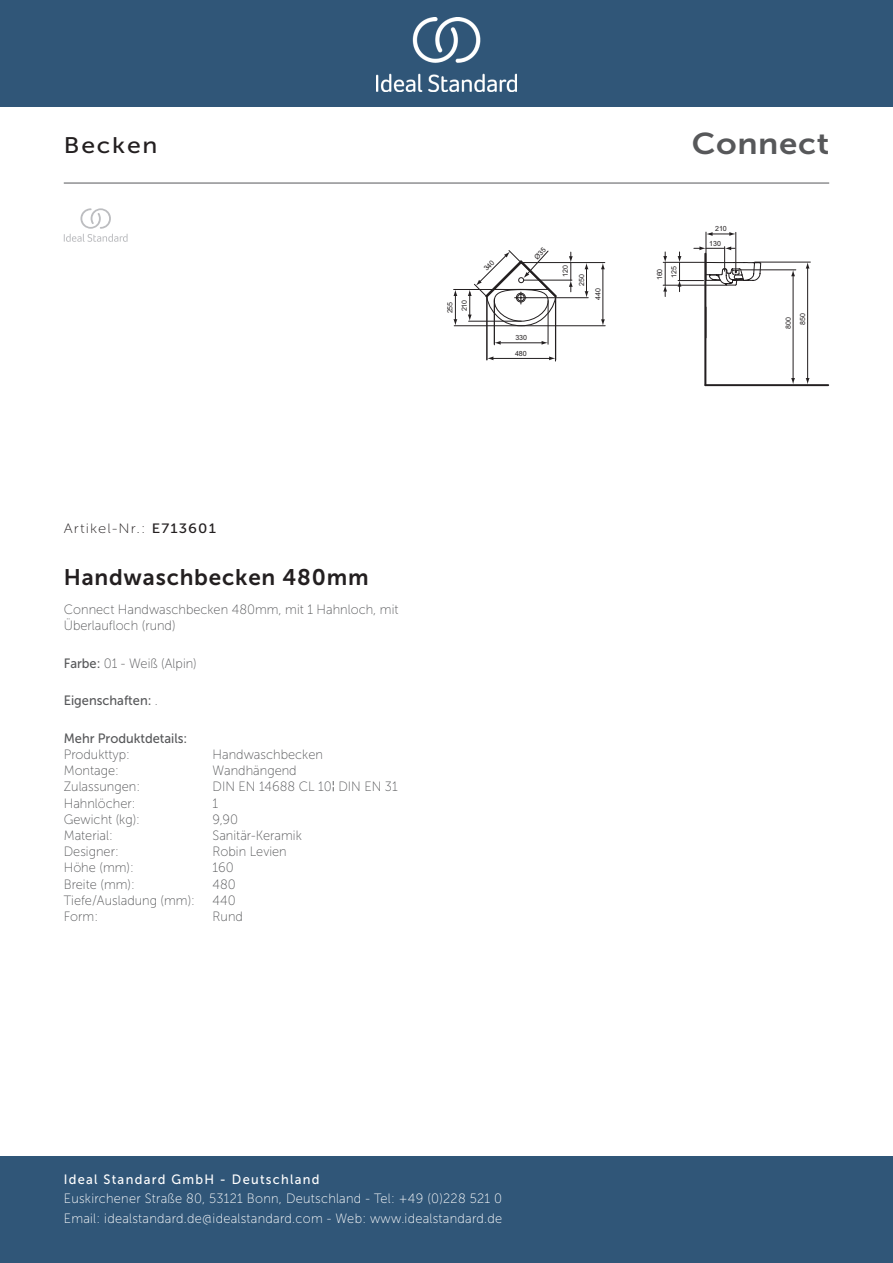
<style>
.page{position:relative;width:893px;height:1263px;background:#fff}
.page>*{position:absolute;margin:0;border:0;box-sizing:border-box;transform-origin:0 0}
._001_Produkttyp{font:30px "Museo Sans 700";letter-spacing:.02em;color:#57585a;scale:1.1 1}
.t1{font:22.5px "Museo Sans 700";letter-spacing:.035em;color:#231f20}
.t2{font:22.5px "Museo Sans 500";letter-spacing:.075em;color:#231f20;scale:1.1 1}
.t3{font:13.5px/19.5px "Museo Sans 100";letter-spacing:.02em;color:#fff;scale:.95 1}
.Marketing_Descriptio{font:13.5px/16.2px "Museo Sans 100";color:#57585a;scale:.95 1}
.Features{font:13.5px "Museo Sans 500";color:#57585a;scale:.95 1}
.Accreditations{font:13.5px "Museo Sans 100";color:#57585a;scale:.95 1}
.t4{font:13.5px "Museo Sans 500";letter-spacing:.1em;color:#fff;scale:.95 1}
.Type{font:13.5px "Museo Sans 100";color:#57585a;scale:.95 1}
.Material{font:13.5px "Museo Sans 100";color:#57585a;scale:.95 1}
.Depth__mm{font:13.5px "Museo Sans 100";color:#57585a;scale:.95 1}
.Colour{font:13.5px "Museo Sans 100";color:#57585a;scale:.95 1}
.Designer{font:13.5px "Museo Sans 100";color:#57585a;scale:.95 1}
.t5{font:13.5px "Museo Sans 100";letter-spacing:.075em;color:#231f20;scale:1.1 1}
.Mounting{font:13.5px "Museo Sans 100";color:#57585a;scale:.95 1}
.Net_Weight__kg{font:13.5px "Museo Sans 100";color:#57585a;scale:.95 1}
.Width__mm{font:13.5px "Museo Sans 100";color:#57585a;scale:.95 1}
.Tap_Holes{font:13.5px "Museo Sans 100";color:#57585a;scale:.95 1}
.Height__mm{font:13.5px "Museo Sans 100";color:#57585a;scale:.95 1}
.Shape{font:13.5px "Museo Sans 100";color:#57585a;scale:.95 1}
.t6{font:7.05px/14.4px "Arial";color:#231f20}
.s1{font-family:"Museo Sans 500"}
.s2{font-family:"Museo Sans 100"}
</style>
<div class="page">
<div style="left:0;top:1157px;width:893px;height:106px;background:#305678"></div>
<div style="left:0;top:0;width:893px;height:107px;background:#305678"></div>
<img style="left:376px;top:18px;width:141px;height:73px">
<hr style="left:64px;top:183px;width:765px;height:1px;background:#57585a">
<hr style="left:548px;top:301px;width:1px;height:43px;background:#231f20">
<svg style="left:542px;top:341px;width:6px;height:4px"></svg>
<svg style="left:495px;top:341px;width:6px;height:4px"></svg>
<hr style="left:501px;top:343px;width:41px;height:1px;background:#231f20">
<hr style="left:735px;top:232px;width:1px;height:40px;background:#231f20">
<hr style="left:706px;top:232px;width:1px;height:30px;background:#231f20">
<svg style="left:706px;top:232px;width:30px;height:4px"></svg>
<svg style="left:488px;top:356px;width:5px;height:4px"></svg>
<svg style="left:549px;top:356px;width:6px;height:4px"></svg>
<hr style="left:705px;top:384px;width:123px;height:2px;background:#231f20">
<hr style="left:704px;top:254px;width:2px;height:131px;background:#231f20">
<hr style="left:706px;top:307px;width:1px;height:31px;background:#231f20">
<hr style="left:487px;top:297px;width:1px;height:63px;background:#231f20">
<hr style="left:494px;top:299px;width:1px;height:46px;background:#231f20">
<hr style="left:493px;top:358px;width:57px;height:1px;background:#231f20">
<hr style="left:555px;top:298px;width:1px;height:63px;background:#231f20">
<svg style="left:791px;top:378px;width:4px;height:6px"></svg>
<svg style="left:806px;top:378px;width:3px;height:6px"></svg>
<svg style="left:791px;top:271px;width:4px;height:5px"></svg>
<hr style="left:741px;top:270px;width:55px;height:1px;background:#231f20">
<hr style="left:755px;top:262px;width:55px;height:1px;background:#231f20">
<hr style="left:807px;top:267px;width:1px;height:112px;background:#231f20">
<hr style="left:793px;top:275px;width:1px;height:104px;background:#231f20">
<svg style="left:64px;top:208px;width:64px;height:34px"></svg>
<svg style="left:453px;top:246px;width:309px;height:81px"></svg>
<p class="t2" style="left:64px;top:133px;width:87px">Becken</p>
<p class="_001_Produkttyp" style="left:692px;top:127px;width:126px">Connect</p>
<p class="t6" style="left:443px;top:313px;width:13px;rotate:-90deg">255</p>
<p class="t6" style="left:457px;top:311px;width:13px;rotate:-90deg">210</p>
<p class="t6" style="left:515px;top:331px;width:13px">330</p>
<p class="t6" style="left:515px;top:346px;width:13px">480</p>
<p class="t6" style="left:558px;top:277px;width:13px;rotate:-90deg">120</p>
<p class="t6" style="left:575px;top:286px;width:13px;rotate:-90deg">250</p>
<p class="t6" style="left:591px;top:300px;width:13px;rotate:-90deg">440</p>
<p class="t6" style="left:653px;top:280px;width:13px;rotate:-90deg">160</p>
<p class="t6" style="left:667px;top:278px;width:13px;rotate:-90deg">125</p>
<p class="t6" style="left:709px;top:222px;width:19px;text-indent:6px">210<br>130</p>
<p class="t6" style="left:781px;top:325px;width:13px;text-indent:-4px;rotate:-90deg">800<br>850</p>
<p class="t5" style="left:64px;top:521px;width:140px">Artikel-Nr.: <span class="s1">E713601</span></p>
<p class="t1" style="left:64px;top:565px;width:306px">Handwaschbecken 480mm</p>
<p class="Marketing_Descriptio" style="left:64px;top:602px;width:354px">Connect Handwaschbecken 480mm, mit 1 Hahnloch, mit<br>Überlaufloch (rund)</p>
<p class="Colour" style="left:64px;top:656px;width:142px"><span class="s1">Farbe:</span> 01 - Weiß (Alpin)</p>
<p class="Features" style="left:64px;top:693px;width:101px">Eigenschaften: <span class="s2">.</span></p>
<p class="Features" style="left:64px;top:731px;width:132px">Mehr Produktdetails:</p>
<p class="Type" style="left:64px;top:747px;width:71px">Produkttyp:</p>
<p class="Type" style="left:213px;top:747px;width:118px">Handwaschbecken</p>
<p class="Mounting" style="left:64px;top:763px;width:60px">Montage:</p>
<p class="Mounting" style="left:213px;top:763px;width:90px">Wandhängend</p>
<p class="Accreditations" style="left:64px;top:779px;width:82px">Zulassungen:</p>
<p class="Accreditations" style="left:213px;top:779px;width:196px">DIN EN 14688 CL 10¦DIN EN 31</p>
<p class="Tap_Holes" style="left:64px;top:796px;width:77px">Hahnlöcher:</p>
<p class="Tap_Holes" style="left:213px;top:796px;width:7px">1</p>
<p class="Net_Weight__kg" style="left:64px;top:812px;width:82px">Gewicht (kg):</p>
<p class="Net_Weight__kg" style="left:213px;top:812px;width:28px">9,90</p>
<p class="Material" style="left:64px;top:828px;width:53px">Material:</p>
<p class="Material" style="left:213px;top:828px;width:95px">Sanitär-Keramik</p>
<p class="Designer" style="left:64px;top:844px;width:59px">Designer:</p>
<p class="Designer" style="left:213px;top:844px;width:80px">Robin Levien</p>
<p class="Height__mm" style="left:64px;top:860px;width:75px">Höhe (mm):</p>
<p class="Height__mm" style="left:213px;top:860px;width:24px">160</p>
<p class="Width__mm" style="left:64px;top:877px;width:76px">Breite (mm):</p>
<p class="Width__mm" style="left:213px;top:877px;width:26px">480</p>
<p class="Depth__mm" style="left:64px;top:893px;width:140px">Tiefe/Ausladung (mm):</p>
<p class="Depth__mm" style="left:213px;top:893px;width:26px">440</p>
<p class="Shape" style="left:64px;top:909px;width:38px">Form:</p>
<p class="Shape" style="left:213px;top:909px;width:33px">Rund</p>
<p class="t4" style="left:64px;top:1172px;width:271px">Ideal Standard GmbH - Deutschland</p>
<p class="t3" style="left:64px;top:1189px;width:463px">Euskirchener Straße 80, 53121 Bonn, Deutschland - Tel: +49 (0)228 521 0<br>Email: idealstandard.de@idealstandard.com - Web: www.idealstandard.de</p>
</div>
